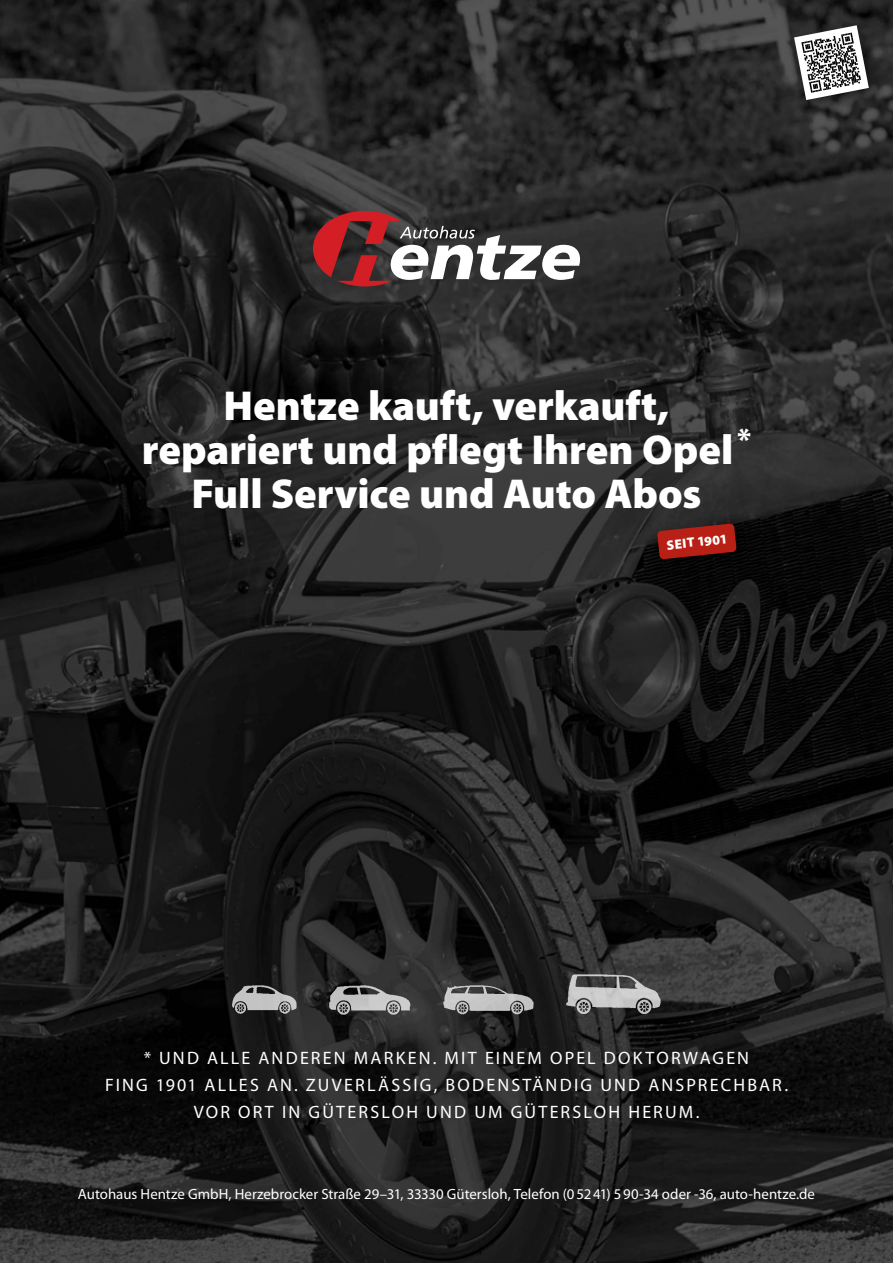
<style>
.page{position:relative;width:893px;height:1263px;background:#fff}
.page>*{position:absolute;margin:0;border:0;box-sizing:border-box;transform-origin:0 0}
.t1{font:900 42px/44.4px "Myriad Pro";letter-spacing:-.005em;color:#fff;text-align:center}
.t2{font:18px/26.8px "Myriad Pro";letter-spacing:.12em;color:#fff;text-align:center}
.t3{font:14.85px "Myriad Pro";color:#fff}
.t4{font:900 13.5px "Myriad Pro";color:#fff}
</style>
<div class="page">
<img style="left:0;top:0;width:893px;height:1263px">
<div style="left:785px;top:16px;width:101px;height:101px;background:#000;opacity:.75"></div>
<svg style="left:794px;top:25px;width:75px;height:75px"></svg>
<svg style="left:313px;top:211px;width:267px;height:75px"></svg>
<div style="left:649px;top:515px;width:104px;height:60px;background:#000;opacity:.5"></div>
<svg style="left:657px;top:523px;width:79px;height:36px"></svg>
<img style="left:232px;top:983px;width:65px;height:34px">
<img style="left:328px;top:983px;width:84px;height:34px">
<img style="left:442px;top:983px;width:93px;height:34px">
<img style="left:565px;top:970px;width:96px;height:47px">
<h1 class="t1" style="left:142px;top:384px;width:611px">Hentze kauft, verkauft, repariert und pflegt Ihren Opel <sup>*<br></sup>Full Service und Auto Abos</h1>
<p class="t4" style="left:666px;top:537px;width:63px;rotate:-6deg">SEIT 1901</p>
<p class="t2" style="left:105px;top:1045px;width:684px">* UND ALLE ANDEREN MARKEN. MIT EINEM OPEL DOKTORWAGEN<br>FING 1901 ALLES AN. ZUVERLÄSSIG, BODENSTÄNDIG UND ANSPRECHBAR.<br>VOR ORT IN GÜTERSLOH UND UM GÜTERSLOH HERUM.</p>
<p class="t3" style="left:78px;top:1186px;width:738px">Autohaus Hentze GmbH, Herzebrocker Straße 29–31, 33330 Gütersloh, Telefon (05241) 590-34 oder -36, auto-hentze.de</p>
</div>
